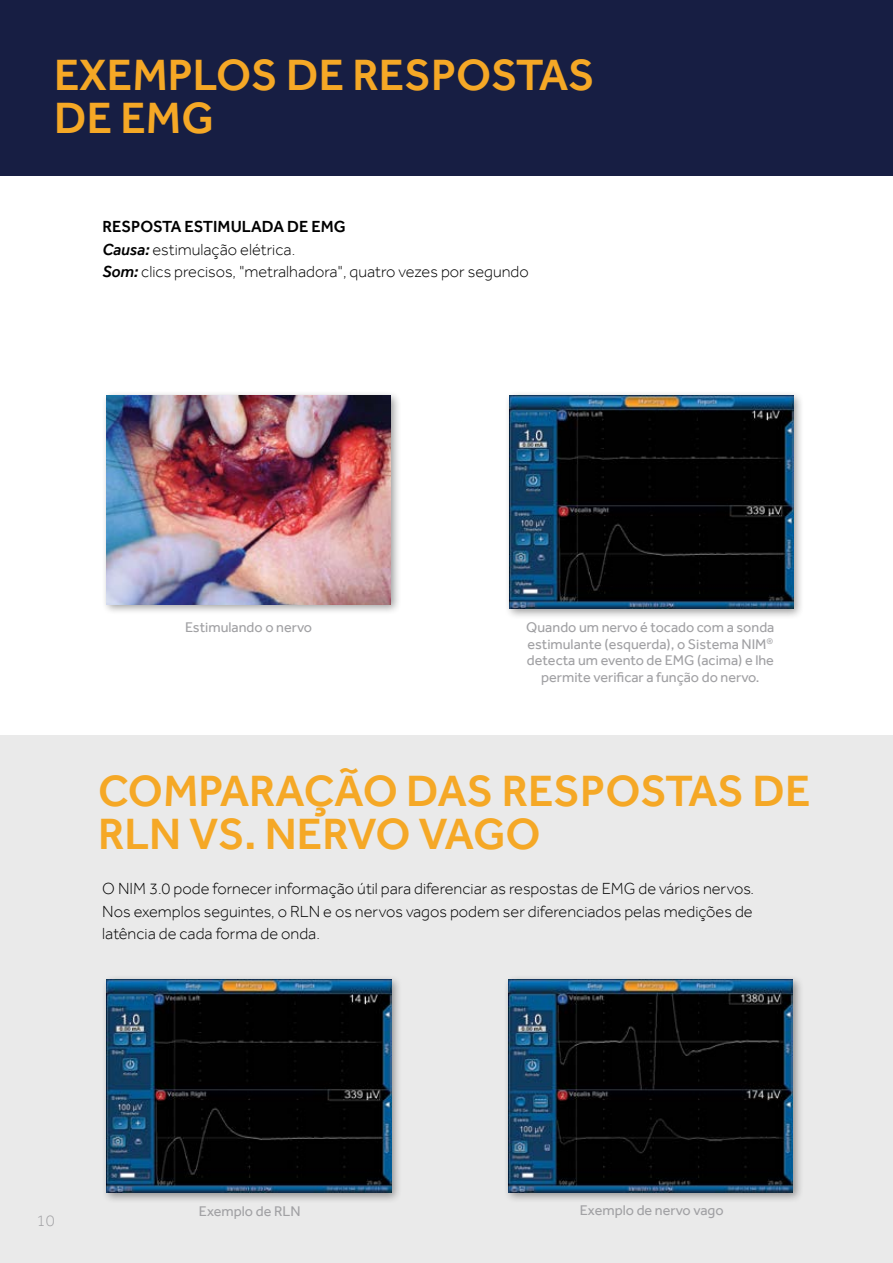
<style>
.page{position:relative;width:893px;height:1263px;background:#fff}
.page>*{position:absolute;margin:0;border:0;box-sizing:border-box;transform-origin:0 0}
.t1{font:500 45px/43.5px "Effra";color:#f5a826}
.t2{font:300 16.5px/22.5px "Effra";color:#000}
.t3{font:300 16.5px "Effra";color:#a1a1a4}
.t4{font:14.4px/16.5px "Effra";color:#a1a1a4;text-align:center}
.s1{font-weight:500}
.s2{font-weight:500;font-style:italic}
</style>
<div class="page">
<div style="left:0;top:736px;width:893px;height:527px;background:#eaeaea"></div>
<div style="left:101px;top:390px;width:300px;height:226px;background:#000;opacity:.38"></div>
<img style="left:107px;top:396px;width:284px;height:209px">
<div style="left:101px;top:974px;width:301px;height:229px;background:#000;opacity:.38"></div>
<img style="left:107px;top:979px;width:284px;height:213px">
<div style="left:503px;top:974px;width:300px;height:229px;background:#000;opacity:.38"></div>
<img style="left:508px;top:979px;width:285px;height:213px">
<div style="left:504px;top:390px;width:301px;height:229px;background:#000;opacity:.38"></div>
<img style="left:509px;top:396px;width:285px;height:213px">
<div style="left:0;top:0;width:893px;height:176px;background:#171e43"></div>
<h1 class="t1" style="left:54px;top:53px;width:542px">EXEMPLOS DE RESPOSTAS<br>DE EMG</h1>
<p class="t2" style="left:102px;top:215px;width:428px"><span class="s1">RESPOSTA ESTIMULADA DE EMG<br></span><span class="s2">Causa:</span> estimulação elétrica.<br><span class="s2">Som:</span> clics precisos, "metralhadora", quatro vezes por segundo</p>
<p class="t4" style="left:185px;top:619px;width:129px">Estimulando o nervo</p>
<p class="t4" style="left:526px;top:619px;width:250px">Quando um nervo é tocado com a sonda estimulante (esquerda), o Sistema NIM<sup>® </sup>detecta um evento de EMG (acima) e lhe permite verificar a função do nervo.</p>
<h1 class="t1" style="left:98px;top:768px;width:714px">COMPARAÇÃO DAS RESPOSTAS DE<br>RLN VS. NERVO VAGO</h1>
<p class="t2" style="left:102px;top:877px;width:653px;text-align:justify">O NIM 3.0 pode fornecer informação útil para diferenciar as respostas de EMG de vários nervos.<br>Nos exemplos seguintes, o RLN e os nervos vagos podem ser diferenciados pelas medições de latência de cada forma de onda.</p>
<p class="t3" style="left:37px;top:1211px;width:20px">10</p>
<p class="t4" style="left:199px;top:1203px;width:103px">Exemplo de RLN</p>
<p class="t4" style="left:580px;top:1202px;width:145px">Exemplo de nervo vago</p>
</div>
